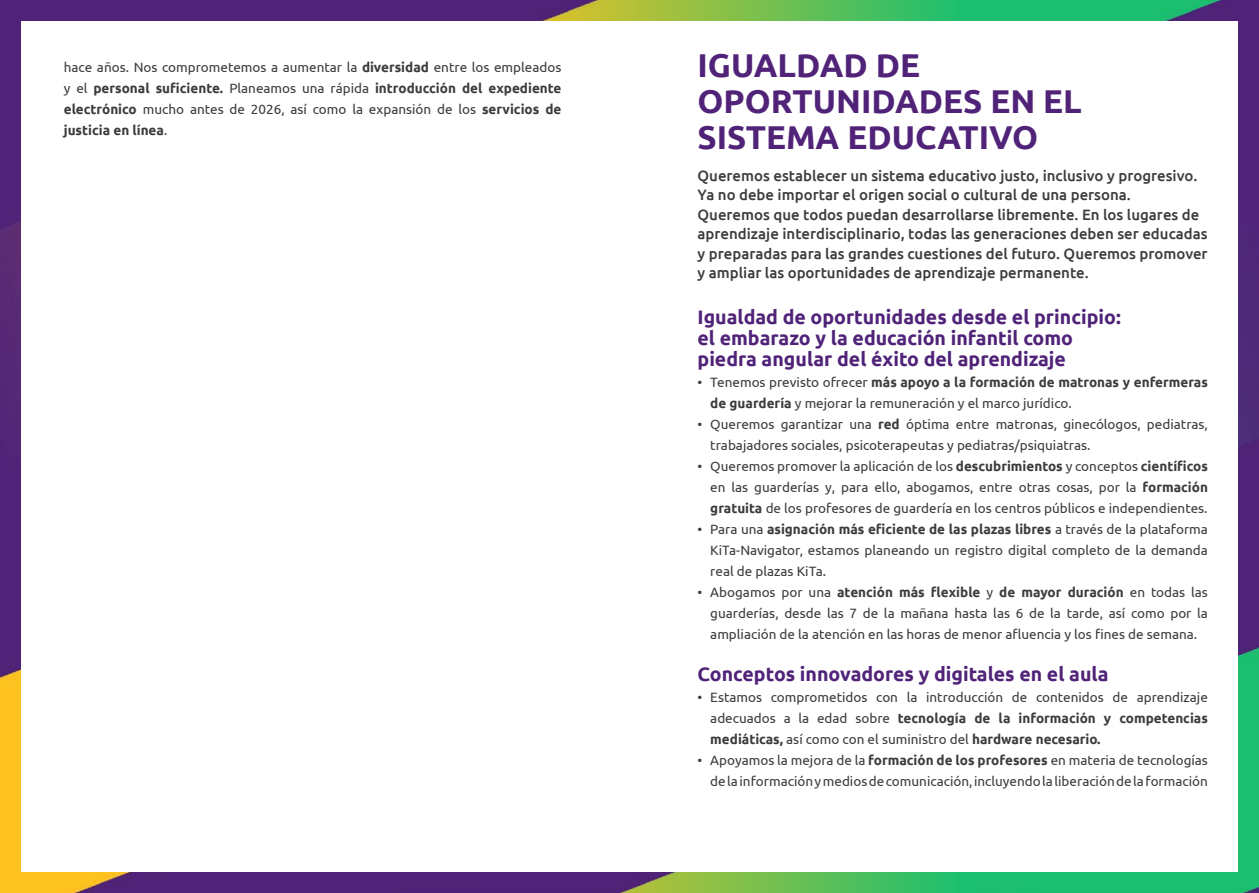
<style>
.page{position:relative;width:1259px;height:893px;background:#fff}
.page>*{position:absolute;margin:0;border:0;box-sizing:border-box;transform-origin:0 0}
.t1{font:700 33px/36px "Ubuntu";color:#502379}
.t2{font:700 19.5px/21px "Ubuntu";color:#502379}
.t3{font:500 15px/19.5px "Ubuntu";color:#3c3c3b}
.t4{font:13.5px/21px "Ubuntu";color:#3c3c3b;text-align:justify}
.s1{font-weight:700}
</style>
<div class="page">
<img style="left:957px;top:0;width:302px;height:893px">
<img style="left:0;top:0;width:957px;height:893px">
<div style="left:21px;top:21px;width:1216px;height:851px;background:#fff"></div>
<p class="t4" style="left:64px;top:56px;width:499px">hace años. Nos comprometemos a aumentar la <span class="s1">diversidad</span> entre los empleados y el <span class="s1">personal suficiente.</span> Planeamos una rápida <span class="s1">introducción del expediente electrónico</span> mucho antes de 2026, así como la expansión de los <span class="s1">servicios de justicia en línea</span>.</p>
<h1 class="t1" style="left:697px;top:46px;width:386px">IGUALDAD DE<br>OPORTUNIDADES EN EL<br>SISTEMA EDUCATIVO</h1>
<p class="t3" style="left:697px;top:165px;width:511px">Queremos establecer un sistema educativo justo, inclusivo y progresivo.<br>Ya no debe importar el origen social o cultural de una persona.<br>Queremos que todos puedan desarrollarse libremente. En los lugares de aprendizaje interdisciplinario, todas las generaciones deben ser educadas y preparadas para las grandes cuestiones del futuro. Queremos promover y ampliar las oportunidades de aprendizaje permanente.</p>
<h2 class="t2" style="left:697px;top:306px;width:425px">Igualdad de oportunidades desde el principio: el embarazo y la educación infantil como piedra angular del éxito del aprendizaje</h2>
<p class="t4" style="left:710px;top:371px;width:499px;text-indent:-13px">• Tenemos previsto ofrecer <span class="s1">más apoyo a la formación de matronas y enfermeras de guardería</span> y mejorar la remuneración y el marco jurídico.</p>
<p class="t4" style="left:710px;top:413px;width:499px;text-indent:-13px">• Queremos garantizar una <span class="s1">red</span> óptima entre matronas, ginecólogos, pediatras, trabajadores sociales, psicoterapeutas y pediatras/psiquiatras.</p>
<p class="t4" style="left:710px;top:455px;width:499px;text-indent:-13px">• Queremos promover la aplicación de los <span class="s1">descubrimientos</span> y conceptos <span class="s1">científicos </span>en las guarderías y, para ello, abogamos, entre otras cosas, por la <span class="s1">formación gratuita</span> de los profesores de guardería en los centros públicos e independientes.</p>
<p class="t4" style="left:710px;top:518px;width:499px;text-indent:-13px">• Para una <span class="s1">asignación más eficiente de las plazas libres</span> a través de la plataforma KiTa-Navigator, estamos planeando un registro digital completo de la demanda real de plazas KiTa.</p>
<p class="t4" style="left:710px;top:581px;width:499px;text-indent:-13px">• Abogamos por una <span class="s1">atención más flexible</span> y <span class="s1">de mayor duración</span> en todas las guarderías, desde las 7 de la mañana hasta las 6 de la tarde, así como por la ampliación de la atención en las horas de menor afluencia y los fines de semana.</p>
<h2 class="t2" style="left:697px;top:663px;width:413px">Conceptos innovadores y digitales en el aula</h2>
<p class="t4" style="left:710px;top:686px;width:499px;text-indent:-13px">• Estamos comprometidos con la introducción de contenidos de aprendizaje adecuados a la edad sobre <span class="s1">tecnología de la información y competencias mediáticas,</span> así como con el suministro del <span class="s1">hardware necesario.</span></p>
<p class="t4" style="left:697px;top:749px;width:512px;text-align:right">• Apoyamos la mejora de la <span class="s1">formación de los profesores</span> en materia de tecnologías de la información y medios de comunicación, incluyendo la liberación de la formación</p>
</div>
